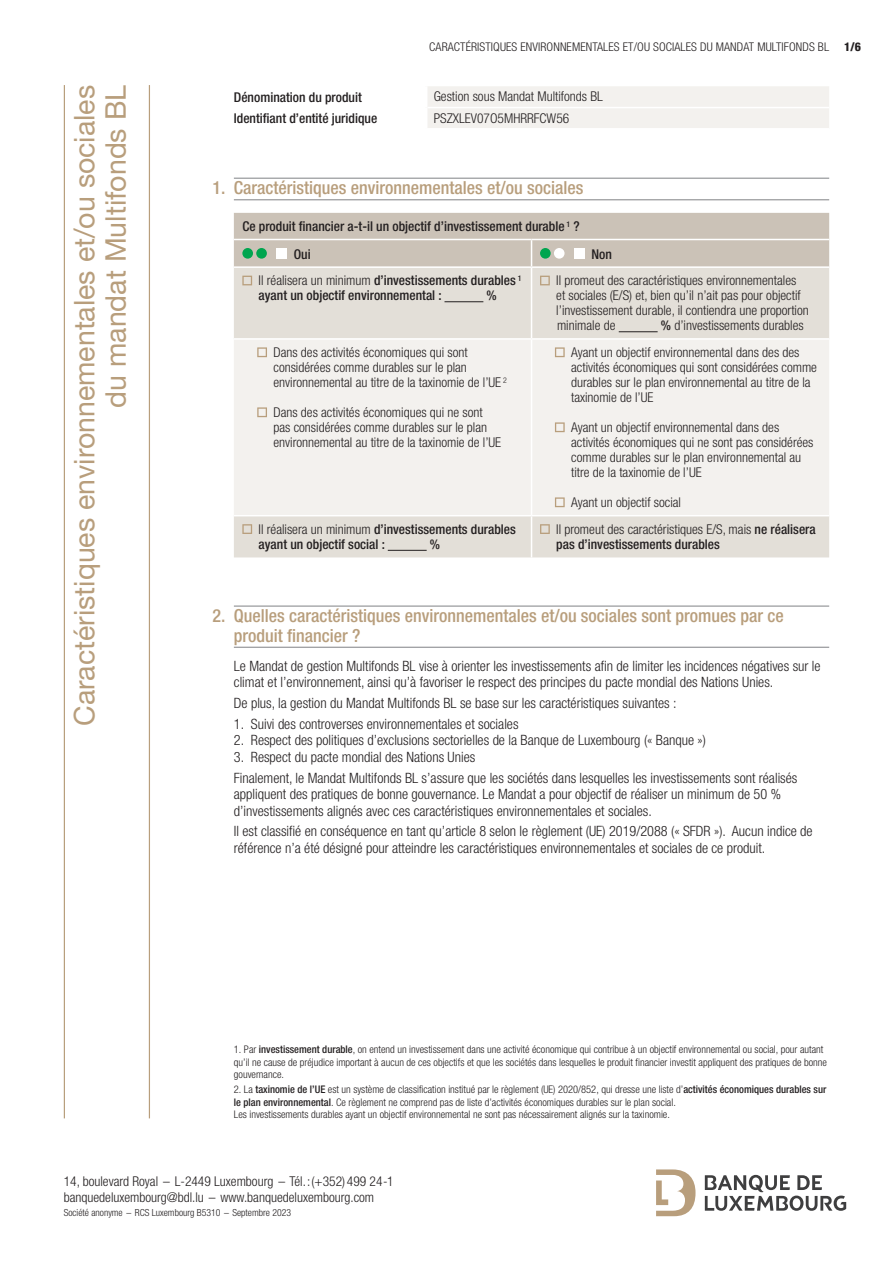
<style>
.page{position:relative;width:893px;height:1263px;background:#fff}
.page>*{position:absolute;margin:0;border:0;box-sizing:border-box;transform-origin:0 0}
._00_titre_document{font:28.5px/31.5px "Helvetica Neue LT Std";color:#b89e7c;text-align:right}
._01_titre_A{font:500 condensed 18px/19.5px "Helvetica Neue LT Std";color:#b89e7c}
._01_titre_A-2{font:300 condensed 14.25px/16.5px "Helvetica Neue LT Std";color:#231f20}
._04_tableau_champs_de_saisie{font:300 condensed 13.5px/15px "Helvetica Neue LT Std";color:#231f20}
._04_tableau_champs_de_saisie-2{font:500 condensed 13.5px/15px "Helvetica Neue LT Std";color:#231f20}
._04_tableau_réponses_champs_de_saisie{font:300 condensed 13.5px "Helvetica Neue LT Std";color:#231f20}
.t1{font:300 condensed 12px "Helvetica Neue LT Std";letter-spacing:.01em;color:#231f20}
._05_notes{font:300 condensed 10.5px/12.6px "Helvetica Neue LT Std";color:#231f20}
.t2{font:300 condensed 9.75px "Helvetica Neue LT Std";color:#231f20}
.s1{font-weight:800}
.s2{font-weight:300}
.s3{font-weight:500}
</style>
<div class="page">
<svg style="left:656px;top:1169px;width:39px;height:47px"></svg>
<svg style="left:705px;top:1175px;width:141px;height:36px"></svg>
<hr style="left:64px;top:85px;width:1px;height:1033px;background:#b89e7c">
<hr style="left:149px;top:85px;width:1px;height:1033px;background:#b89e7c">
<hr style="left:234px;top:178px;width:595px;height:1px;background:#808285">
<hr style="left:234px;top:200px;width:595px;height:1px;background:#808285">
<hr style="left:234px;top:606px;width:595px;height:1px;background:#808285">
<hr style="left:234px;top:647px;width:595px;height:1px;background:#808285">
<div style="left:428px;top:86px;width:401px;height:42px;background:#f3f1ee"></div>
<hr style="left:427px;top:107px;width:402px;height:1px;background:#fff">
<div style="left:234px;top:268px;width:595px;height:289px;background:#e3dfd8"></div>
<div style="left:234px;top:340px;width:595px;height:175px;background:#f3f1ee"></div>
<div style="left:234px;top:213px;width:595px;height:53px;background:#cbc2b7"></div>
<hr style="left:531px;top:268px;width:1px;height:70px;background:#fff">
<hr style="left:234px;top:338px;width:297px;height:2px;background:#fff">
<hr style="left:531px;top:338px;width:298px;height:2px;background:#fff">
<hr style="left:531px;top:340px;width:1px;height:175px;background:#fff">
<hr style="left:234px;top:515px;width:297px;height:1px;background:#fff">
<hr style="left:531px;top:515px;width:298px;height:1px;background:#fff">
<hr style="left:531px;top:516px;width:1px;height:41px;background:#fff">
<div style="left:242px;top:248px;width:11px;height:11px;background:#00a54f;border-radius:50%"></div>
<div style="left:256px;top:248px;width:11px;height:11px;background:#00a54f;border-radius:50%"></div>
<div style="left:277px;top:248px;width:10px;height:11px;background:#fff"></div>
<div style="left:540px;top:248px;width:11px;height:11px;background:#00a54f;border-radius:50%"></div>
<div style="left:554px;top:248px;width:10px;height:11px;background:#fff;border-radius:50%"></div>
<div style="left:574px;top:248px;width:11px;height:11px;background:#fff"></div>
<hr style="left:444px;top:301px;width:39px;height:1px;background:#231f20">
<svg style="left:242px;top:276px;width:10px;height:9px"></svg>
<hr style="left:619px;top:331px;width:39px;height:1px;background:#231f20">
<svg style="left:540px;top:276px;width:10px;height:9px"></svg>
<svg style="left:257px;top:347px;width:10px;height:10px"></svg>
<svg style="left:257px;top:407px;width:10px;height:10px"></svg>
<svg style="left:555px;top:347px;width:10px;height:10px"></svg>
<svg style="left:555px;top:422px;width:10px;height:10px"></svg>
<svg style="left:555px;top:497px;width:10px;height:10px"></svg>
<hr style="left:388px;top:550px;width:39px;height:1px;background:#231f20">
<svg style="left:242px;top:524px;width:10px;height:10px"></svg>
<svg style="left:540px;top:524px;width:10px;height:10px"></svg>
<p class="_00_titre_document" style="left:68px;top:726px;width:642px;rotate:-90deg">Caractéristiques environnementales et/ou sociales du mandat Multifonds BL</p>
<p class="t1" style="left:429px;top:40px;width:433px">CARACTÉRISTIQUES ENVIRONNEMENTALES ET/OU SOCIALES DU MANDAT MULTIFONDS BL <span class="s1">1/6</span></p>
<p class="_04_tableau_champs_de_saisie-2" style="left:234px;top:89px;width:129px">Dénomination du produit</p>
<p class="_04_tableau_réponses_champs_de_saisie" style="left:434px;top:89px;width:171px">Gestion sous Mandat Multifonds BL</p>
<p class="_04_tableau_champs_de_saisie-2" style="left:234px;top:111px;width:145px">Identifiant d’entité juridique</p>
<p class="_04_tableau_réponses_champs_de_saisie" style="left:434px;top:110px;width:137px">PSZXLEV07O5MHRRFCW56</p>
<p class="_01_titre_A" style="left:212px;top:178px;width:372px">1. Caractéristiques environnementales et/ou sociales</p>
<p class="_04_tableau_champs_de_saisie-2" style="left:242px;top:219px;width:339px">Ce produit financier a-t-il un objectif d’investissement durable <sup>1</sup> ?</p>
<p class="_04_tableau_champs_de_saisie-2" style="left:294px;top:246px;width:18px">Oui</p>
<p class="_04_tableau_champs_de_saisie-2" style="left:591px;top:246px;width:22px">Non</p>
<p class="_04_tableau_champs_de_saisie-2" style="left:259px;top:273px;width:264px"><span class="s2">Il réalisera un minimum</span> d’investissements durables <sup>1 </sup>ayant un objectif environnemental :</p>
<p class="_04_tableau_champs_de_saisie" style="left:556px;top:273px;width:254px">Il promeut des caractéristiques environnementales<br>et sociales (E/S) et, bien qu’il n’ait pas pour objectif l’investissement durable, il contiendra une proportion</p>
<p class="_04_tableau_champs_de_saisie" style="left:557px;top:318px;width:60px">minimale de</p>
<p class="_04_tableau_champs_de_saisie" style="left:661px;top:318px;width:144px"><span class="s3">%</span> d’investissements durables</p>
<p class="_04_tableau_champs_de_saisie-2" style="left:487px;top:288px;width:12px">%</p>
<p class="_04_tableau_champs_de_saisie" style="left:273px;top:345px;width:235px">Dans des activités économiques qui sont considérées comme durables sur le plan environnemental au titre de la taxinomie de l’UE <sup>2</sup></p>
<p class="_04_tableau_champs_de_saisie" style="left:273px;top:405px;width:229px">Dans des activités économiques qui ne sont pas considérées comme durables sur le plan environnemental au titre de la taxinomie de l’UE</p>
<p class="_04_tableau_champs_de_saisie-2" style="left:259px;top:521px;width:259px"><span class="s2">Il réalisera un minimum</span> d’investissements durables ayant un objectif social :</p>
<p class="_04_tableau_champs_de_saisie-2" style="left:430px;top:536px;width:12px">%</p>
<p class="_04_tableau_champs_de_saisie" style="left:571px;top:345px;width:247px">Ayant un objectif environnemental dans des des activités économiques qui sont considérées comme durables sur le plan environnemental au titre de la taxinomie de l’UE</p>
<p class="_04_tableau_champs_de_saisie" style="left:571px;top:420px;width:244px">Ayant un objectif environnemental dans des activités économiques qui ne sont pas considérées comme durables sur le plan environnemental au titre de la taxinomie de l’UE</p>
<p class="_04_tableau_champs_de_saisie" style="left:571px;top:495px;width:111px">Ayant un objectif social</p>
<p class="_04_tableau_champs_de_saisie-2" style="left:556px;top:521px;width:261px"><span class="s2">Il promeut des caractéristiques E/S, mais</span> ne réalisera pas d’investissements durables</p>
<p class="_01_titre_A" style="left:234px;top:606px;width:551px;text-indent:-21px">2. Quelles caractéristiques environnementales et/ou sociales sont promues par ce produit financier ?</p>
<p class="_01_titre_A-2" style="left:234px;top:657px;width:588px">Le Mandat de gestion Multifonds BL vise à orienter les investissements afin de limiter les incidences négatives sur le climat et l’environnement, ainsi qu’à favoriser le respect des principes du pacte mondial des Nations Unies.</p>
<p class="_01_titre_A-2" style="left:234px;top:695px;width:444px">De plus, la gestion du Mandat Multifonds BL se base sur les caractéristiques suivantes :</p>
<p class="_01_titre_A-2" style="left:234px;top:715px;width:286px">1. Suivi des controverses environnementales et sociales</p>
<p class="_01_titre_A-2" style="left:234px;top:732px;width:474px">2. Respect des politiques d’exclusions sectorielles de la Banque de Luxembourg (« Banque »)</p>
<p class="_01_titre_A-2" style="left:234px;top:748px;width:243px">3. Respect du pacte mondial des Nations Unies</p>
<p class="_01_titre_A-2" style="left:234px;top:769px;width:565px">Finalement, le Mandat Multifonds BL s’assure que les sociétés dans lesquelles les investissements sont réalisés appliquent des pratiques de bonne gouvernance. Le Mandat a pour objectif de réaliser un minimum de 50 % d’investissements alignés avec ces caractéristiques environnementales et sociales.</p>
<p class="_01_titre_A-2" style="left:234px;top:823px;width:580px">Il est classifié en conséquence en tant qu’article 8 selon le règlement (UE) 2019/2088 (« SFDR »). Aucun indice de référence n’a été désigné pour atteindre les caractéristiques environnementales et sociales de ce produit.</p>
<p class="_05_notes" style="left:234px;top:1043px;width:595px">1. Par <span class="s3">investissement durable</span>, on entend un investissement dans une activité économique qui contribue à un objectif environnemental ou social, pour autant qu’il ne cause de préjudice important à aucun de ces objectifs et que les sociétés dans lesquelles le produit financier investit appliquent des pratiques de bonne gouvernance.</p>
<p class="_05_notes" style="left:234px;top:1083px;width:594px">2. La <span class="s3">taxinomie de l’UE</span> est un système de classification institué par le règlement (UE) 2020/852, qui dresse une liste d’<span class="s3">activités économiques durables sur le plan environnemental</span>. Ce règlement ne comprend pas de liste d’activités économiques durables sur le plan social.<br>Les investissements durables ayant un objectif environnemental ne sont pas nécessairement alignés sur la taxinomie.</p>
<p class="_04_tableau_champs_de_saisie" style="left:64px;top:1173px;width:331px;line-height:16.2px">14, boulevard Royal – L-2449 Luxembourg – Tél.:(+352) 499 24-1 banquedeluxembourg@bdl.lu – www.banquedeluxembourg.com</p>
<p class="t2" style="left:64px;top:1207px;width:229px">Société anonyme – RCS Luxembourg B5310 – Septembre 2023</p>
</div>
